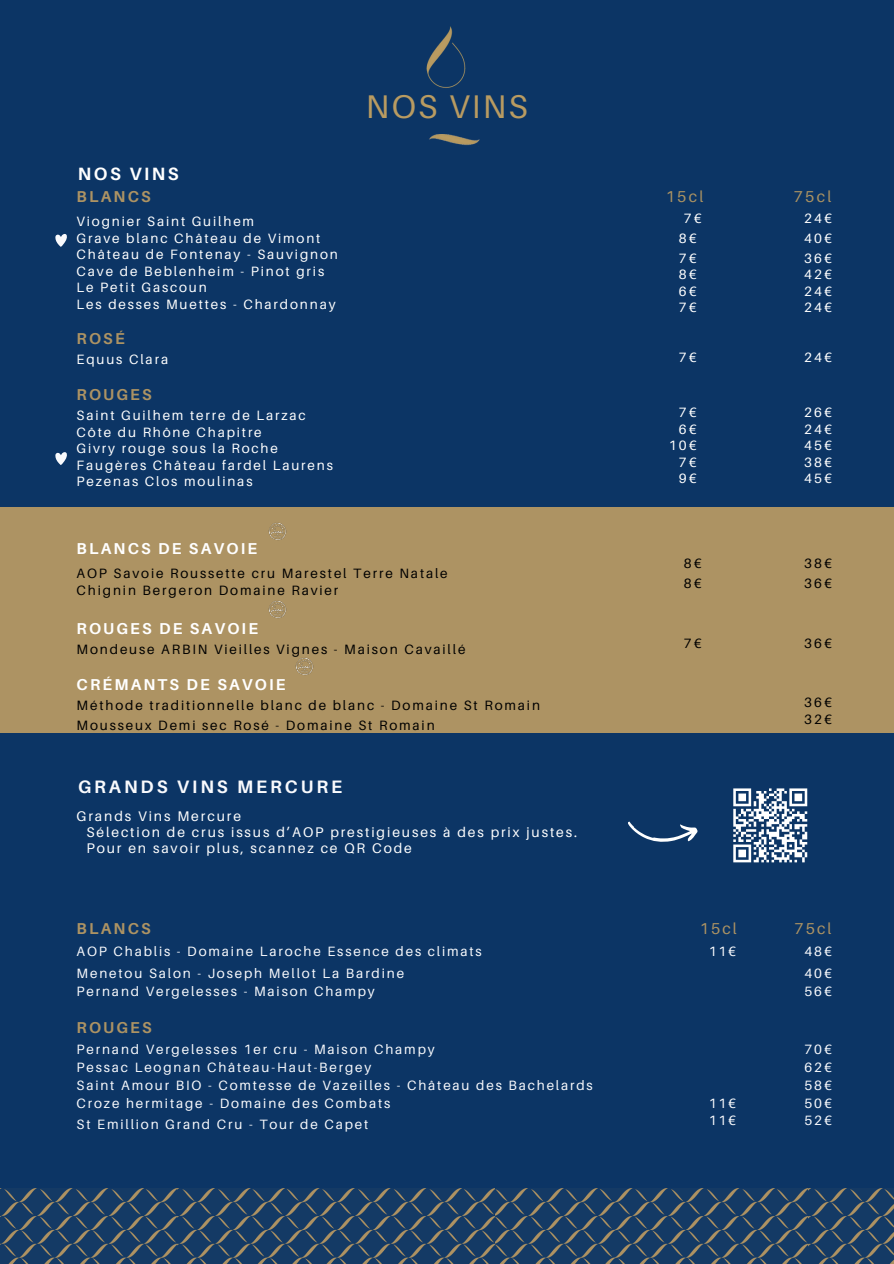
<style>
.page{position:relative;width:894px;height:1264px;background:#fff}
.page>*{position:absolute;margin:0;border:0;box-sizing:border-box;transform-origin:0 0}
.t1{font:32.85px "Aileron";letter-spacing:.07em;color:#b99b61}
.t2{font:700 18px "Aileron";letter-spacing:.16em;color:#f9fafd}
.t3{font:700 17.85px "Aileron";letter-spacing:.14em;color:#fff}
.t4{font:700 15.75px "Aileron";letter-spacing:.135em;color:#fff}
.t5{font:700 15.75px "Aileron";letter-spacing:.135em;color:#ad9363}
.t6{font:15.75px "Aileron";letter-spacing:.155em;color:#ac9362}
.t7{font:15.75px "Aileron";letter-spacing:.135em;color:#ad9363}
.t8{font:13.95px "Aileron";letter-spacing:.135em;color:#fff}
.t9{font:13.5px "Aileron";letter-spacing:.135em;color:#f9fafd}
.t10{font:13.5px "Aileron";letter-spacing:.135em;color:#fff}
.t11{font:13.5px "Aileron";letter-spacing:.135em;color:#000}
</style>
<div class="page">
<div style="left:0;top:0;width:893px;height:1263px;background:#0c3565"></div>
<svg style="left:628px;top:821px;width:70px;height:21px"></svg>
<div style="left:0;top:507px;width:893px;height:225px;background:#ad9363"></div>
<img style="left:426px;top:26px;width:40px;height:62px">
<img style="left:429px;top:134px;width:51px;height:12px">
<img style="left:268px;top:522px;width:19px;height:18px">
<img style="left:268px;top:600px;width:19px;height:18px">
<img style="left:295px;top:657px;width:19px;height:18px">
<img style="left:807px;top:1188px;width:86px;height:75px">
<img style="left:494px;top:1188px;width:313px;height:75px">
<img style="left:176px;top:1188px;width:318px;height:75px">
<img style="left:0;top:1188px;width:176px;height:75px">
<svg style="left:733px;top:788px;width:75px;height:75px"></svg>
<svg style="left:55px;top:234px;width:12px;height:13px"></svg>
<svg style="left:55px;top:452px;width:12px;height:13px"></svg>
<p class="t3" style="left:78px;top:163px;width:102px">NOS VINS</p>
<p class="t5" style="left:77px;top:187px;width:76px">BLANCS</p>
<h1 class="t10" style="left:77px;top:213px;width:179px">Viognier Saint Guilhem</h1>
<p class="t10" style="left:77px;top:229px;width:245px">Grave blanc Château de Vimont</p>
<h2 class="t10" style="left:77px;top:246px;width:263px">Château de Fontenay - Sauvignon</h2>
<h3 class="t10" style="left:77px;top:262px;width:249px">Cave de Beblenheim - Pinot gris</h3>
<p class="t10" style="left:77px;top:279px;width:132px">Le Petit Gascoun</p>
<p class="t10" style="left:77px;top:295px;width:260px">Les desses Muettes - Chardonnay</p>
<p class="t5" style="left:77px;top:328px;width:50px">ROSÉ</p>
<p class="t10" style="left:77px;top:351px;width:93px">Equus Clara</p>
<p class="t5" style="left:77px;top:384px;width:77px">ROUGES</p>
<p class="t10" style="left:77px;top:407px;width:230px">Saint Guilhem terre de Larzac</p>
<h3 class="t10" style="left:77px;top:423px;width:186px">Côte du Rhône Chapitre</h3>
<p class="t10" style="left:77px;top:440px;width:203px">Givry rouge sous la Roche</p>
<h3 class="t10" style="left:77px;top:456px;width:258px">Faugères Château fardel Laurens</h3>
<p class="t10" style="left:77px;top:473px;width:177px">Pezenas Clos moulinas</p>
<p class="t1" style="left:366px;top:86px;width:163px">NOS VINS</p>
<p class="t4" style="left:77px;top:539px;width:182px">BLANCS DE SAVOIE</p>
<p class="t11" style="left:77px;top:565px;width:372px">AOP Savoie Roussette cru Marestel Terre Natale</p>
<p class="t11" style="left:77px;top:582px;width:263px">Chignin Bergeron Domaine Ravier</p>
<p class="t4" style="left:77px;top:618px;width:183px">ROUGES DE SAVOIE</p>
<h3 class="t11" style="left:77px;top:641px;width:390px">Mondeuse ARBIN Vieilles Vignes - Maison Cavaillé</h3>
<p class="t4" style="left:77px;top:674px;width:210px">CRÉMANTS DE SAVOIE</p>
<p class="t11" style="left:77px;top:697px;width:465px">Méthode traditionnelle blanc de blanc - Domaine St Romain</p>
<h3 class="t11" style="left:77px;top:717px;width:359px">Mousseux Demi sec Rosé - Domaine St Romain</h3>
<p class="t2" style="left:78px;top:775px;width:265px">GRANDS VINS MERCURE</p>
<p class="t8" style="left:77px;top:807px;width:166px">Grands Vins Mercure</p>
<p class="t8" style="left:86px;top:823px;width:492px">Sélection de crus issus d’AOP prestigieuses à des prix justes.</p>
<h4 class="t8" style="left:86px;top:839px;width:327px">Pour en savoir plus, scannez ce QR Code</h4>
<p class="t5" style="left:77px;top:918px;width:76px">BLANCS</p>
<p class="t9" style="left:77px;top:942px;width:406px">AOP Chablis - Domaine Laroche Essence des climats</p>
<p class="t9" style="left:77px;top:965px;width:329px">Menetou Salon - Joseph Mellot La Bardine</p>
<p class="t9" style="left:77px;top:982px;width:299px">Pernand Vergelesses - Maison Champy</p>
<p class="t5" style="left:77px;top:1017px;width:77px">ROUGES</p>
<p class="t9" style="left:77px;top:1041px;width:359px">Pernand Vergelesses 1er cru - Maison Champy</p>
<p class="t9" style="left:77px;top:1059px;width:296px">Pessac Leognan Château-Haut-Bergey</p>
<p class="t9" style="left:77px;top:1076px;width:517px">Saint Amour BIO - Comtesse de Vazeilles - Château des Bachelards</p>
<p class="t9" style="left:77px;top:1094px;width:315px">Croze hermitage - Domaine des Combats</p>
<p class="t9" style="left:77px;top:1116px;width:293px">St Emillion Grand Cru - Tour de Capet</p>
<p class="t6" style="left:665px;top:187px;width:39px">15cl</p>
<p class="t6" style="left:793px;top:187px;width:39px">75cl</p>
<p class="t10" style="left:683px;top:209px;width:19px">7€</p>
<p class="t10" style="left:803px;top:209px;width:29px">24€</p>
<p class="t10" style="left:678px;top:229px;width:19px">8€</p>
<p class="t10" style="left:803px;top:229px;width:29px">40€</p>
<p class="t10" style="left:678px;top:249px;width:19px">7€</p>
<p class="t10" style="left:803px;top:249px;width:29px">36€</p>
<p class="t10" style="left:678px;top:266px;width:19px">8€</p>
<p class="t10" style="left:803px;top:266px;width:29px">42€</p>
<p class="t10" style="left:678px;top:282px;width:19px">6€</p>
<p class="t10" style="left:803px;top:282px;width:29px">24€</p>
<p class="t10" style="left:678px;top:299px;width:19px">7€</p>
<h2 class="t10" style="left:803px;top:299px;width:29px">24€</h2>
<p class="t10" style="left:678px;top:348px;width:19px">7€</p>
<p class="t10" style="left:803px;top:348px;width:29px">24€</p>
<p class="t10" style="left:678px;top:404px;width:19px">7€</p>
<p class="t10" style="left:803px;top:404px;width:29px">26€</p>
<p class="t10" style="left:678px;top:421px;width:19px">6€</p>
<p class="t10" style="left:803px;top:421px;width:29px">24€</p>
<p class="t10" style="left:668px;top:437px;width:29px">10€</p>
<p class="t10" style="left:803px;top:437px;width:29px">45€</p>
<p class="t10" style="left:678px;top:454px;width:19px">7€</p>
<h3 class="t10" style="left:803px;top:454px;width:29px">38€</h3>
<h3 class="t10" style="left:678px;top:470px;width:19px">9€</h3>
<p class="t10" style="left:803px;top:470px;width:29px">45€</p>
<p class="t11" style="left:683px;top:555px;width:19px">8€</p>
<p class="t11" style="left:803px;top:555px;width:29px">38€</p>
<p class="t11" style="left:683px;top:575px;width:19px">8€</p>
<p class="t11" style="left:803px;top:575px;width:29px">36€</p>
<p class="t11" style="left:683px;top:634px;width:19px">7€</p>
<h3 class="t11" style="left:803px;top:634px;width:29px">36€</h3>
<p class="t11" style="left:803px;top:694px;width:29px">36€</p>
<p class="t11" style="left:803px;top:710px;width:29px">32€</p>
<p class="t7" style="left:699px;top:918px;width:38px">15cl</p>
<p class="t7" style="left:794px;top:918px;width:38px">75cl</p>
<p class="t9" style="left:708px;top:942px;width:29px">11€</p>
<p class="t9" style="left:804px;top:942px;width:29px">48€</p>
<p class="t9" style="left:804px;top:965px;width:29px">40€</p>
<p class="t9" style="left:804px;top:982px;width:29px">56€</p>
<p class="t9" style="left:804px;top:1041px;width:29px">70€</p>
<p class="t9" style="left:804px;top:1059px;width:29px">62€</p>
<p class="t9" style="left:804px;top:1076px;width:29px">58€</p>
<p class="t9" style="left:708px;top:1094px;width:29px">11€</p>
<p class="t9" style="left:804px;top:1094px;width:29px">50€</p>
<p class="t9" style="left:708px;top:1112px;width:29px">11€</p>
<p class="t9" style="left:804px;top:1112px;width:29px">52€</p>
</div>
